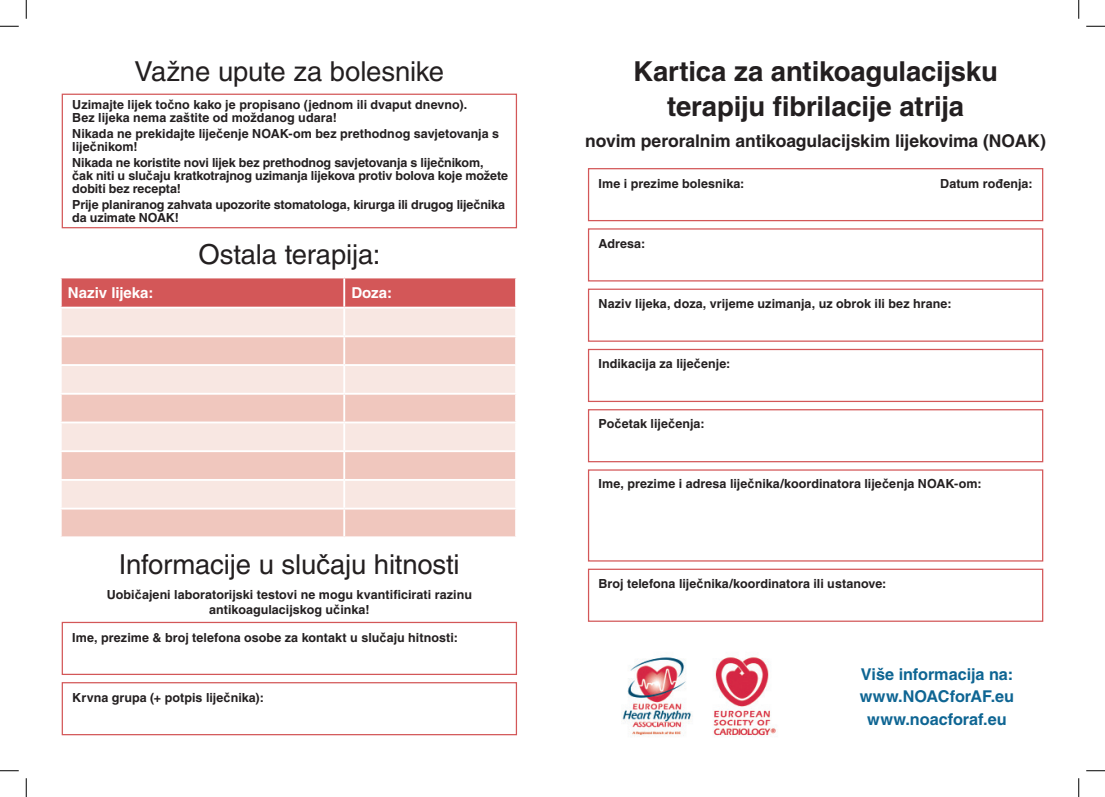
<style>
.page{position:relative;width:1105px;height:797px;background:#fff}
.page>*{position:absolute;margin:0;border:0;box-sizing:border-box;transform-origin:0 0}
.t1{font:27.5px "Helvetica LT Std";letter-spacing:-.005em;color:#231f20}
.t2{font:700 27.5px/35px "Helvetica LT Std";letter-spacing:-.005em;color:#231f20;text-align:center}
.t3{font:700 17.5px "Helvetica LT Std";letter-spacing:-.005em;color:#231f20}
.t4{font:700 16.25px/22.5px "Helvetica LT Std";letter-spacing:-.005em;color:#0e6593;text-align:center}
.t5{font:700 15px "Helvetica LT Std";color:#fff}
.t6{font:700 12.5px/13.1px "Helvetica LT Std";color:#231f20}
.s1{font-family:"Arial"}
</style>
<div class="page">
<div style="left:588px;top:168px;width:455px;height:53px;border:1px solid #d35758"></div>
<div style="left:588px;top:288px;width:455px;height:54px;border:1px solid #d35758"></div>
<div style="left:588px;top:409px;width:455px;height:53px;border:1px solid #d35758"></div>
<div style="left:588px;top:568px;width:455px;height:54px;border:1px solid #d35758"></div>
<div style="left:588px;top:228px;width:455px;height:53px;border:1px solid #d35758"></div>
<div style="left:588px;top:349px;width:455px;height:53px;border:1px solid #d35758"></div>
<div style="left:588px;top:469px;width:455px;height:92px;border:1px solid #d35758"></div>
<svg style="left:62px;top:278px;width:453px;height:29px;background:#d45b5c"></svg>
<div style="left:62px;top:308px;width:453px;height:27px;background:#f8e7e2"></div>
<svg style="left:62px;top:337px;width:453px;height:199px;background:#f3d5cd"></svg>
<hr style="left:343px;top:278px;width:2px;height:29px;background:#fff">
<hr style="left:343px;top:308px;width:2px;height:27px;background:#fff">
<hr style="left:343px;top:337px;width:2px;height:27px;background:#fff">
<hr style="left:60px;top:364px;width:284px;height:2px;background:#fff">
<hr style="left:344px;top:364px;width:173px;height:2px;background:#fff">
<hr style="left:343px;top:366px;width:2px;height:27px;background:#fff">
<hr style="left:60px;top:393px;width:284px;height:2px;background:#fff">
<hr style="left:344px;top:393px;width:173px;height:2px;background:#fff">
<hr style="left:343px;top:395px;width:2px;height:26px;background:#fff">
<hr style="left:60px;top:421px;width:284px;height:2px;background:#fff">
<hr style="left:344px;top:421px;width:173px;height:2px;background:#fff">
<hr style="left:343px;top:423px;width:2px;height:27px;background:#fff">
<hr style="left:60px;top:450px;width:284px;height:2px;background:#fff">
<hr style="left:344px;top:450px;width:173px;height:2px;background:#fff">
<hr style="left:343px;top:452px;width:2px;height:27px;background:#fff">
<hr style="left:60px;top:479px;width:284px;height:2px;background:#fff">
<hr style="left:344px;top:479px;width:173px;height:2px;background:#fff">
<hr style="left:343px;top:481px;width:2px;height:26px;background:#fff">
<hr style="left:60px;top:507px;width:284px;height:2px;background:#fff">
<hr style="left:344px;top:507px;width:173px;height:2px;background:#fff">
<hr style="left:343px;top:509px;width:2px;height:27px;background:#fff">
<div style="left:62px;top:94px;width:455px;height:134px;border:1px solid #d35758"></div>
<div style="left:62px;top:622px;width:455px;height:53px;border:1px solid #d35758"></div>
<div style="left:62px;top:682px;width:455px;height:53px;border:1px solid #d35758"></div>
<img style="left:621px;top:657px;width:155px;height:79px">
<svg style="left:0;top:25px;width:19px;height:2px"></svg>
<svg style="left:1086px;top:25px;width:19px;height:2px"></svg>
<svg style="left:0;top:770px;width:19px;height:1px"></svg>
<svg style="left:1086px;top:770px;width:19px;height:1px"></svg>
<svg style="left:25px;top:0;width:2px;height:19px"></svg>
<svg style="left:25px;top:778px;width:2px;height:19px"></svg>
<svg style="left:1078px;top:0;width:1px;height:19px"></svg>
<svg style="left:1078px;top:778px;width:1px;height:19px"></svg>
<h1 class="t1" style="left:134px;top:56px;width:311px">Važne upute za bolesnike</h1>
<p class="t6" style="left:72px;top:98px;width:396px">Uzimajte lijek to<span class="s1">č</span>no kako je propisano (jednom ili dvaput dnevno).<br>Bez lijeka nema zaštite od moždanog udara!</p>
<p class="t6" style="left:72px;top:127px;width:428px">Nikada ne prekidajte lije<span class="s1">č</span>enje NOAK-om bez prethodnog savjetovanja s lije<span class="s1">č</span>nikom!</p>
<p class="t6" style="left:72px;top:156px;width:437px">Nikada ne koristite novi lijek bez prethodnog savjetovanja s lije<span class="s1">č</span>nikom,<br><span class="s1">č</span>ak niti u slu<span class="s1">č</span>aju kratkotrajnog uzimanja lijekova protiv bolova koje možete dobiti bez recepta!</p>
<p class="t6" style="left:72px;top:198px;width:434px">Prije planiranog zahvata upozorite stomatologa, kirurga ili drugog lije<span class="s1">č</span>nika da uzimate NOAK!</p>
<h1 class="t1" style="left:198px;top:238px;width:183px">Ostala terapija:</h1>
<p class="t5" style="left:68px;top:283px;width:87px">Naziv lijeka:</p>
<p class="t5" style="left:351px;top:283px;width:42px">Doza:</p>
<h1 class="t1" style="left:119px;top:548px;width:342px">Informacije u slu<span class="s1">č</span>aju hitnosti</h1>
<p class="t6" style="left:107px;top:586px;width:367px;line-height:15px;text-align:center">Uobi<span class="s1">č</span>ajeni laboratorijski testovi ne mogu kvantificirati razinu antikoagulacijskog u<span class="s1">č</span>inka!</p>
<p class="t6" style="left:72px;top:630px;width:387px">Ime, prezime &amp; broj telefona osobe za kontakt u slu<span class="s1">č</span>aju hitnosti:</p>
<p class="t6" style="left:72px;top:690px;width:193px">Krvna grupa (+ potpis lije<span class="s1">č</span>nika):</p>
<h1 class="t2" style="left:633px;top:54px;width:366px">Kartica za antikoagulacijsku terapiju fibrilacije atrija</h1>
<h2 class="t3" style="left:585px;top:130px;width:462px">novim peroralnim antikoagulacijskim lijekovima (NOAK)</h2>
<p class="t6" style="left:598px;top:177px;width:147px">Ime i prezime bolesnika:</p>
<p class="t6" style="left:940px;top:177px;width:94px">Datum ro<span class="s1">đ</span>enja:</p>
<p class="t6" style="left:598px;top:237px;width:48px">Adresa:</p>
<p class="t6" style="left:598px;top:297px;width:354px">Naziv lijeka, doza, vrijeme uzimanja, uz obrok ili bez hrane:</p>
<p class="t6" style="left:598px;top:357px;width:133px">Indikacija za lije<span class="s1">č</span>enje:</p>
<p class="t6" style="left:598px;top:417px;width:108px">Po<span class="s1">č</span>etak lije<span class="s1">č</span>enja:</p>
<p class="t6" style="left:598px;top:477px;width:385px">Ime, prezime i adresa lije<span class="s1">č</span>nika/koordinatora lije<span class="s1">č</span>enja NOAK-om:</p>
<p class="t6" style="left:598px;top:577px;width:289px">Broj telefona lije<span class="s1">č</span>nika/koordinatora ili ustanove:</p>
<h3 class="t4" style="left:860px;top:662px;width:156px">Više informacija na: www.NOACforAF.eu www.noacforaf.eu</h3>
</div>
